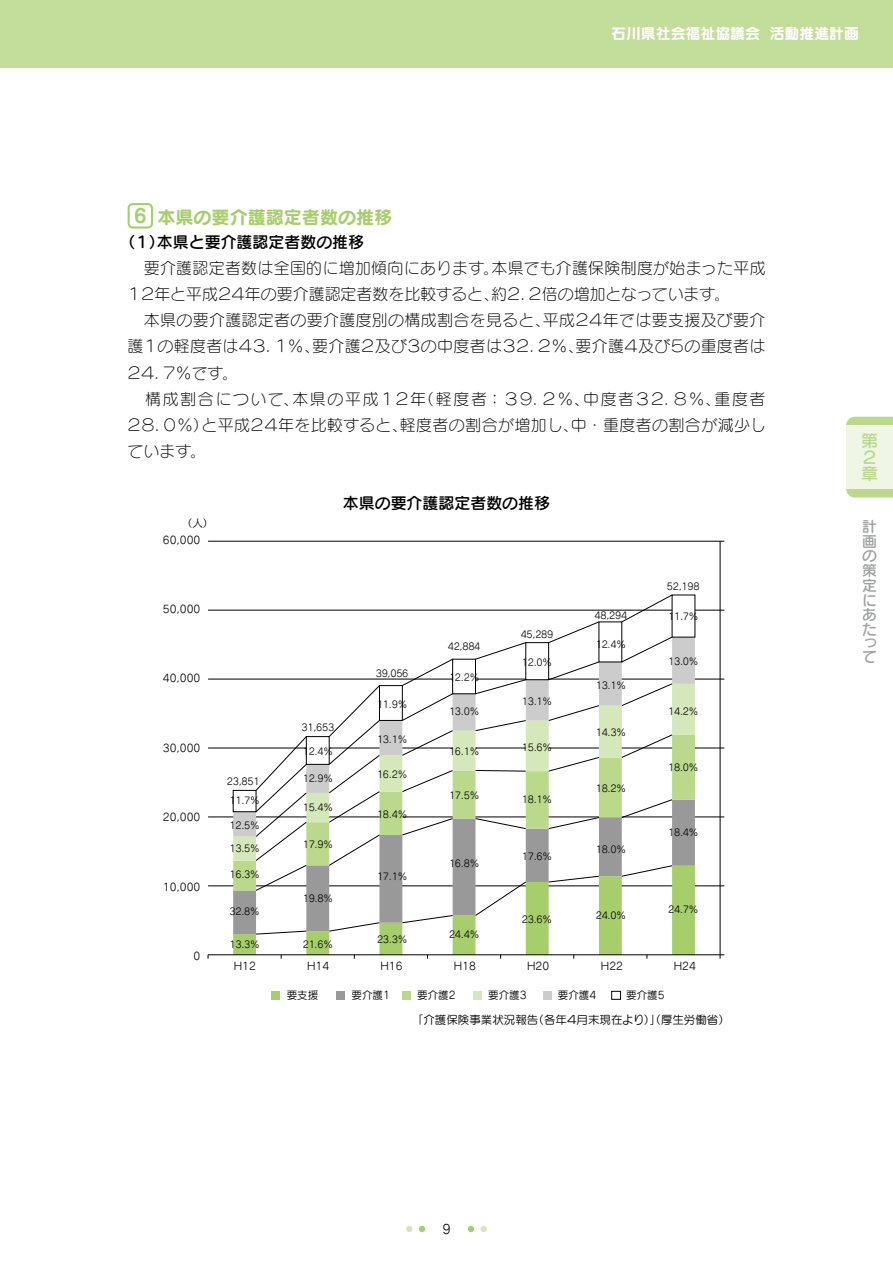
<style>
.page{position:relative;width:893px;height:1263px;background:#fff}
.page>*{position:absolute;margin:0;border:0;box-sizing:border-box;transform-origin:0 0}
.t1{font:19.2px "Seurat Pro B";color:#a6cf6b}
.t2{font:18px "Seurat Pro B";color:#a6cf6b}
.t3{font:16.95px/16.5px "Seurat Pro DB";color:#bad98a}
.t4{font:15.9px/26.1px "Seurat Pro L";letter-spacing:.02em;color:#000}
.t5{font:15.9px "Seurat Pro DB";color:#000}
.t6{font:14.85px "Seurat Pro B";color:#fff}
.t7{font:14.85px/14.7px "Seurat Pro DB";color:#9fa0a0;text-align:justify}
.t8{font:12.75px "Seurat Pro M";color:#000}
.t9{font:11.55px "Seurat Pro M";color:#000}
.t10{font:10.5px "Seurat Pro M";color:#000}
.t11{font:9.6px/19.4px "Seurat Pro M";letter-spacing:-.03em;color:#000}
</style>
<div class="page">
<svg style="left:406px;top:1226px;width:6px;height:6px"></svg>
<div style="left:480px;top:1226px;width:7px;height:6px;background:#d5e8b9;border-radius:50%"></div>
<svg style="left:419px;top:1226px;width:6px;height:6px"></svg>
<svg style="left:468px;top:1226px;width:6px;height:6px"></svg>
<div style="left:0;top:0;width:893px;height:68px;background:#c3de9a"></div>
<svg style="left:846px;top:417px;width:47px;height:80px"></svg>
<div style="left:846px;top:425px;width:47px;height:64px;background:#eff6e5"></div>
<div style="left:128px;top:203px;width:25px;height:26px;border:2px solid #a6cf6b;border-radius:4px"></div>
<hr style="left:208px;top:885px;width:512px;height:1px;background:#000">
<hr style="left:208px;top:817px;width:512px;height:1px;background:#000">
<hr style="left:208px;top:748px;width:512px;height:1px;background:#000">
<hr style="left:208px;top:679px;width:512px;height:1px;background:#000">
<hr style="left:208px;top:610px;width:512px;height:1px;background:#000">
<hr style="left:208px;top:541px;width:512px;height:1px;background:#000">
<svg style="left:233px;top:594px;width:462px;height:205px"></svg>
<svg style="left:256px;top:594px;width:416px;height:197px"></svg>
<hr style="left:720px;top:541px;width:1px;height:414px;background:#000">
<hr style="left:208px;top:954px;width:512px;height:1px;background:#000">
<svg style="left:233px;top:799px;width:462px;height:160px"></svg>
<div style="left:543px;top:991px;width:9px;height:8px;background:#ccc"></div>
<div style="left:611px;top:991px;width:10px;height:8px;border:1px solid #000"></div>
<div style="left:473px;top:991px;width:9px;height:8px;background:#d5e8b9"></div>
<div style="left:402px;top:991px;width:9px;height:8px;background:#bad98a"></div>
<div style="left:336px;top:991px;width:9px;height:8px;background:#999"></div>
<div style="left:271px;top:991px;width:9px;height:8px;background:#a6cf6b"></div>
<p class="t6" style="left:611px;top:23px;width:249px">石川県社会福祉協議会 活動推進計画</p>
<p class="t1" style="left:134px;top:202px;width:14px">6</p>
<p class="t2" style="left:128px;top:205px;width:266px">　 本県の要介護認定者数の推移</p>
<p class="t5" style="left:120px;top:232px;width:246px">（１）本県と要介護認定者数の推移</p>
<p class="t4" style="left:126px;top:255px;width:641px">　要介護認定者数は全国的に増加傾向にあります。本県でも介護保険制度が始まった平成１２年と平成２４年の要介護認定者数を比較すると、約２．２倍の増加となっています。<br>　本県の要介護認定者の要介護度別の構成割合を見ると、平成２４年では要支援及び要介護１の軽度者は４３．１％、要介護２及び３の中度者は３２．２％、要介護４及び５の重度者は２４．７％です。<br>　構成割合について、本県の平成１２年（軽度者：３９．２％、中度者３２．８％、重度者２８．０％）と平成２４年を比較すると、軽度者の割合が増加し、中・重度者の割合が減少しています。</p>
<p class="t5" style="left:343px;top:492px;width:209px">本県の要介護認定者数の推移</p>
<p class="t10" style="left:182px;top:516px;width:33px">（人）</p>
<p class="t10" style="left:163px;top:533px;width:39px">60,000</p>
<p class="t10" style="left:163px;top:602px;width:39px">50,000</p>
<p class="t10" style="left:163px;top:672px;width:39px">40,000</p>
<p class="t10" style="left:163px;top:741px;width:39px">30,000</p>
<p class="t10" style="left:163px;top:810px;width:39px">20,000</p>
<p class="t10" style="left:163px;top:880px;width:39px">10,000</p>
<p class="t10" style="left:194px;top:949px;width:8px">0</p>
<p class="t11" style="left:227px;top:771px;width:34px">23,851<br>11.7%</p>
<p class="t11" style="left:229px;top:815px;width:32px">12.5%</p>
<p class="t11" style="left:229px;top:838px;width:32px">13.5%</p>
<p class="t11" style="left:229px;top:864px;width:32px">16.3%</p>
<p class="t11" style="left:229px;top:901px;width:32px">32.8%</p>
<p class="t11" style="left:229px;top:935px;width:32px">13.3%</p>
<p class="t11" style="left:301px;top:717px;width:34px">31,653</p>
<p class="t11" style="left:303px;top:742px;width:32px">12.4%</p>
<p class="t11" style="left:303px;top:769px;width:32px">12.9%</p>
<p class="t11" style="left:303px;top:797px;width:32px">15.4%</p>
<p class="t11" style="left:303px;top:835px;width:32px">17.9%</p>
<p class="t11" style="left:303px;top:889px;width:32px">19.8%</p>
<p class="t11" style="left:303px;top:935px;width:32px">21.6%</p>
<p class="t11" style="left:376px;top:663px;width:34px">39,056</p>
<p class="t11" style="left:377px;top:694px;width:32px">11.9%</p>
<p class="t11" style="left:377px;top:729px;width:32px">13.1%</p>
<p class="t11" style="left:377px;top:764px;width:32px">16.2%</p>
<p class="t11" style="left:377px;top:805px;width:32px">18.4%</p>
<p class="t11" style="left:377px;top:867px;width:32px">17.1%</p>
<p class="t11" style="left:377px;top:929px;width:32px">23.3%</p>
<p class="t11" style="left:448px;top:637px;width:34px">42,884</p>
<p class="t11" style="left:449px;top:668px;width:32px">12.2%</p>
<p class="t11" style="left:449px;top:702px;width:32px">13.0%</p>
<p class="t11" style="left:449px;top:742px;width:32px">16.1%</p>
<p class="t11" style="left:449px;top:786px;width:32px">17.5%</p>
<p class="t11" style="left:449px;top:853px;width:32px">16.8%</p>
<p class="t11" style="left:449px;top:925px;width:32px">24.4%</p>
<p class="t11" style="left:521px;top:624px;width:34px">45,289</p>
<p class="t11" style="left:522px;top:652px;width:32px">12.0%</p>
<p class="t11" style="left:522px;top:691px;width:32px">13.1%</p>
<p class="t11" style="left:522px;top:737px;width:32px">15.6%</p>
<p class="t11" style="left:522px;top:789px;width:32px">18.1%</p>
<p class="t11" style="left:522px;top:846px;width:32px">17.6%</p>
<p class="t11" style="left:522px;top:909px;width:32px">23.6%</p>
<p class="t11" style="left:594px;top:605px;width:34px">48,294</p>
<p class="t11" style="left:596px;top:634px;width:32px">12.4%</p>
<p class="t11" style="left:596px;top:676px;width:32px">13.1%</p>
<p class="t11" style="left:596px;top:722px;width:32px">14.3%</p>
<p class="t11" style="left:596px;top:779px;width:32px">18.2%</p>
<p class="t11" style="left:596px;top:839px;width:32px">18.0%</p>
<p class="t11" style="left:596px;top:905px;width:32px">24.0%</p>
<p class="t11" style="left:667px;top:576px;width:34px">52,198</p>
<p class="t11" style="left:668px;top:607px;width:32px">11.7%</p>
<p class="t11" style="left:668px;top:652px;width:32px">13.0%</p>
<p class="t11" style="left:668px;top:702px;width:32px">14.2%</p>
<p class="t11" style="left:668px;top:757px;width:32px">18.0%</p>
<p class="t11" style="left:668px;top:822px;width:32px">18.4%</p>
<p class="t11" style="left:668px;top:899px;width:32px">24.7%</p>
<p class="t10" style="left:234px;top:959px;width:24px">H12</p>
<p class="t10" style="left:307px;top:959px;width:24px">H14</p>
<p class="t10" style="left:380px;top:959px;width:24px">H16</p>
<p class="t10" style="left:454px;top:959px;width:24px">H18</p>
<p class="t10" style="left:527px;top:959px;width:24px">H20</p>
<p class="t10" style="left:601px;top:959px;width:24px">H22</p>
<p class="t10" style="left:674px;top:959px;width:24px">H24</p>
<p class="t10" style="left:287px;top:988px;width:33px">要支援</p>
<p class="t10" style="left:351px;top:988px;width:40px">要介護1</p>
<p class="t10" style="left:417px;top:988px;width:40px">要介護2</p>
<p class="t10" style="left:488px;top:988px;width:40px">要介護3</p>
<p class="t10" style="left:558px;top:988px;width:40px">要介護4</p>
<p class="t10" style="left:626px;top:988px;width:40px">要介護5</p>
<p class="t9" style="left:412px;top:1012px;width:319px">「介護保険事業状況報告（各年４月末現在より）」（厚生労働省）</p>
<p class="t8" style="left:442px;top:1220px;width:10px">9</p>
<p class="t3" style="left:861px;top:432px;width:18px">第<br>２章</p>
<p class="t7" style="left:862px;top:518px;width:16px">計画の策定にあた</p>
<p class="t7" style="left:862px;top:635px;width:16px;line-height:14.1px">って</p>
</div>
